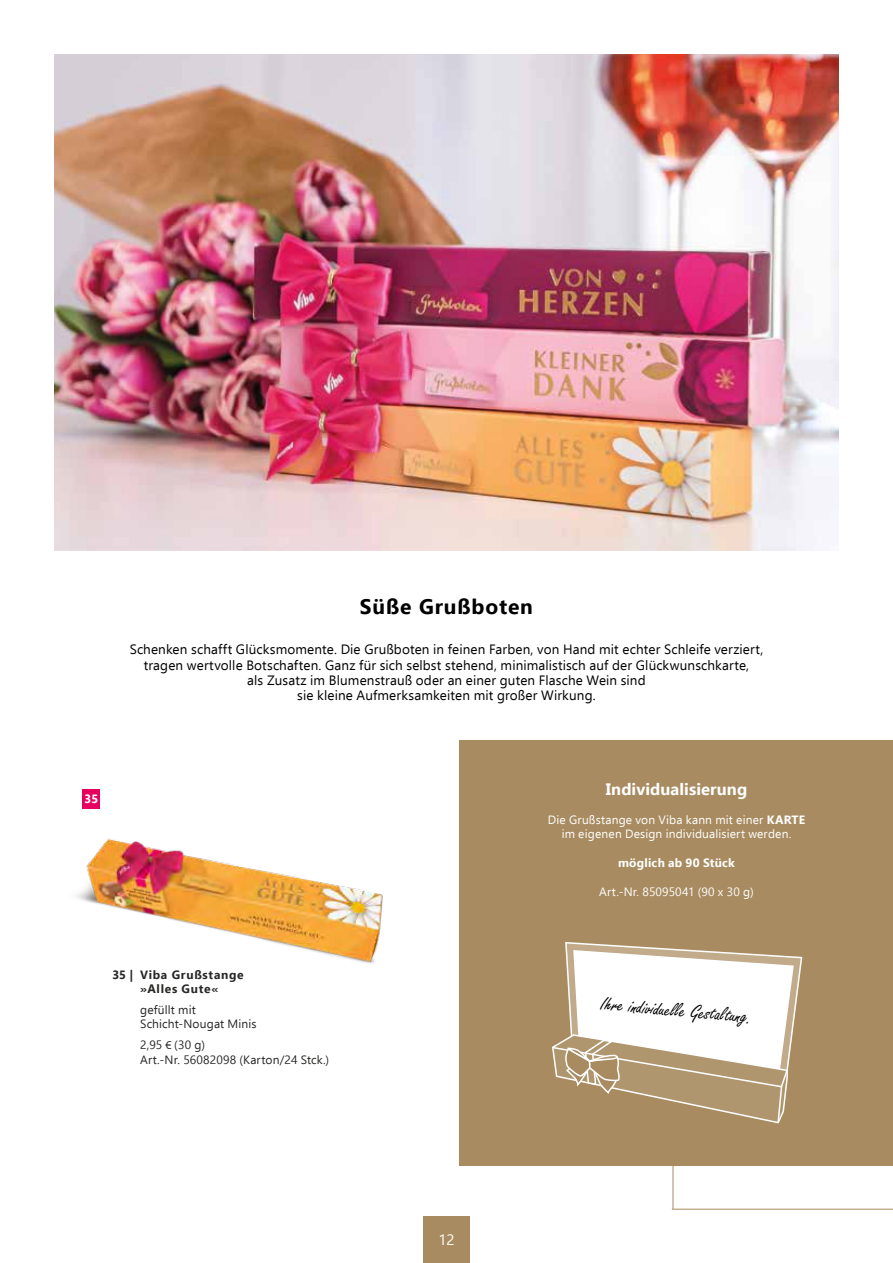
<style>
.page{position:relative;width:893px;height:1263px;background:#fff}
.page>*{position:absolute;margin:0;border:0;box-sizing:border-box;transform-origin:0 0}
.t1{font:21px "Freestyle Script";color:#000}
.t2{font:700 21px "Ebrima";letter-spacing:.04em;color:#000}
.t3{font:700 16.5px "Ebrima";letter-spacing:.005em;color:#fff}
.t4{font:15px "Ebrima";color:#fff}
.t5{font:13.5px/15.3px "Ebrima";letter-spacing:.01em;color:#000;text-align:center}
.t6{font:12px/14.4px "Ebrima";letter-spacing:.015em;color:#fff;text-align:center}
.t7{font:12px/14.4px "Ebrima";letter-spacing:.01em;color:#282827}
.t8{font:700 12px/14.4px "Ebrima";letter-spacing:.06em;color:#282827;text-align:center}
.t9{font:700 12px "Ebrima";letter-spacing:.015em;color:#fff}
.s1{font-family:"Myriad Pro"}
.s2{font-weight:700}
</style>
<div class="page">
<img style="left:54px;top:54px;width:785px;height:497px">
<div style="left:423px;top:1216px;width:47px;height:47px;background:#a88b60"></div>
<div style="left:459px;top:741px;width:434px;height:425px;background:#a88b60"></div>
<div style="left:83px;top:789px;width:17px;height:19px;background:#e60060"></div>
<img style="left:76px;top:838px;width:307px;height:126px">
<hr style="left:672px;top:1209px;width:221px;height:1px;background:#a88b60">
<hr style="left:673px;top:1159px;width:1px;height:50px;background:#a88b60">
<svg style="left:552px;top:942px;width:251px;height:243px"></svg>
<h1 class="t2" style="left:360px;top:590px;width:175px">Süße Grußboten</h1>
<p class="t5" style="left:130px;top:641px;width:635px">Schenken schafft Glücksmomente. Die Grußboten in feinen Farben, von Hand mit echter Schleife verziert, tragen wertvolle Botschaften. Ganz für sich selbst stehend, minimalistisch auf der Glückwunschkarte,<br>als Zusatz im Blumenstrauß oder an einer guten Flasche Wein sind<br>sie kleine Aufmerksamkeiten mit großer Wirkung.</p>
<p class="t9" style="left:85px;top:789px;width:15px">35</p>
<p class="t8" style="left:112px;top:966px;width:133px">35 | Viba Grußstange »Alles Gute«</p>
<p class="t7" style="left:140px;top:1002px;width:118px">gefüllt mit<br>Schicht-Nougat Minis</p>
<p class="t7" style="left:140px;top:1037px;width:191px">2,95 <span class="s1">€</span> (30 g)<br>Art.-Nr. 56082098 (Karton/24 Stck.)</p>
<p class="t3" style="left:606px;top:776px;width:143px">Individualisierung</p>
<p class="t6" style="left:548px;top:812px;width:259px">Die Grußstange von Viba kann mit einer <span class="s2">KARTE </span>im eigenen Design individualisiert werden.</p>
<p class="t9" style="left:618px;top:853px;width:118px">möglich ab 90 Stück</p>
<p class="t6" style="left:599px;top:884px;width:156px">Art.-Nr. 85095041 (90 x 30 g)</p>
<h1 class="t1" style="left:602px;top:992px;width:153px;rotate:5deg">Ihre individuelle Gestaltung.</h1>
<p class="t4" style="left:438px;top:1228px;width:18px">12</p>
</div>
